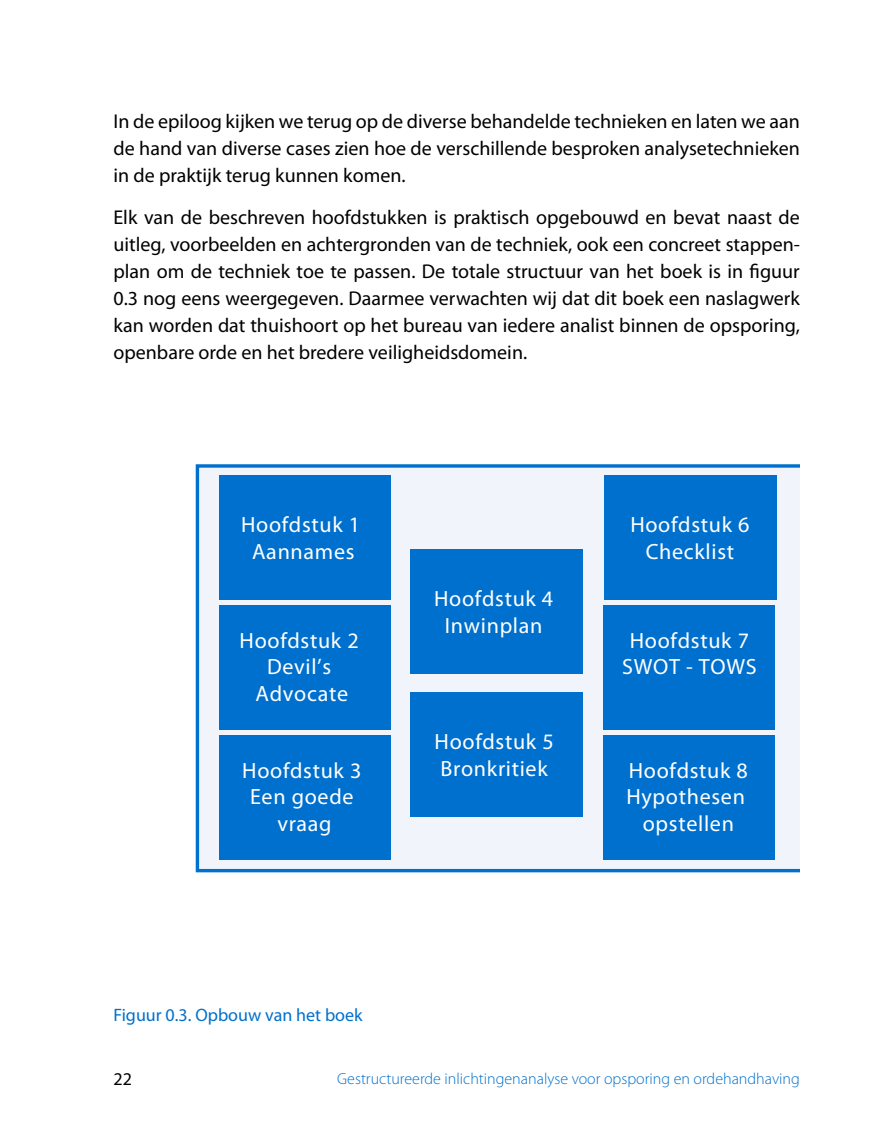
<style>
.page{position:relative;width:885px;height:1134px;background:#fff}
.page>*{position:absolute;margin:0;border:0;box-sizing:border-box;transform-origin:0 0}
.t1{font:22.2px/26.6px "Myriad Pro";letter-spacing:.03em;color:#fff;text-align:center}
.t2{font:20px/27px "Myriad Pro";color:#000;text-align:justify}
.t3{font:18px "Myriad Pro";color:#0070ce}
.t4{font:18px "Myriad Pro";color:#000}
.t5{font:300 16px "Myriad Pro";color:#0070ce}
</style>
<div class="page">
<svg style="left:196px;top:464px;width:603px;height:409px"></svg>
<div style="left:219px;top:475px;width:172px;height:124px;background:#0070ce"></div>
<div style="left:219px;top:735px;width:172px;height:124px;background:#0070ce"></div>
<div style="left:603px;top:735px;width:172px;height:124px;background:#0070ce"></div>
<div style="left:410px;top:692px;width:173px;height:124px;background:#0070ce"></div>
<div style="left:410px;top:549px;width:173px;height:124px;background:#0070ce"></div>
<div style="left:604px;top:475px;width:172px;height:124px;background:#0070ce"></div>
<div style="left:603px;top:605px;width:172px;height:124px;background:#0070ce"></div>
<div style="left:219px;top:605px;width:172px;height:124px;background:#0070ce"></div>
<p class="t2" style="left:113px;top:108px;width:688px">In de epiloog kijken we terug op de diverse behandelde technieken en laten we aan de hand van diverse cases zien hoe de verschillende besproken analysetechnieken in de praktijk terug kunnen komen.</p>
<p class="t2" style="left:113px;top:203px;width:688px">Elk van de beschreven hoofdstukken is praktisch opgebouwd en bevat naast de uitleg, voorbeelden en achtergronden van de techniek, ook een concreet stappen&shy;plan om de techniek toe te passen. De totale structuur van het boek is in figuur 0.3 nog eens weergegeven. Daarmee verwachten wij dat dit boek een naslagwerk kan worden dat thuishoort op het bureau van iedere analist binnen de opsporing, openbare orde en het bredere veiligheidsdomein.</p>
<p class="t1" style="left:241px;top:511px;width:121px">Hoofdstuk 1<br>Aannames</p>
<p class="t1" style="left:239px;top:627px;width:121px">Hoofdstuk 2<br>Devil’s<br>Advocate</p>
<p class="t1" style="left:434px;top:585px;width:121px">Hoofdstuk 4<br>Inwinplan</p>
<p class="t1" style="left:630px;top:511px;width:121px">Hoofdstuk 6<br>Checklist</p>
<p class="t1" style="left:622px;top:627px;width:136px">Hoofdstuk 7<br>SWOT - TOWS</p>
<p class="t1" style="left:434px;top:728px;width:121px;text-align:left">Hoofdstuk 5<br>Bronkritiek</p>
<p class="t1" style="left:432px;top:758px;width:121px">Hoofdstuk 3</p>
<p class="t1" style="left:630px;top:755px;width:109px">Bronkritiek</p>
<p class="t1" style="left:242px;top:757px;width:121px">Hoofdstuk 3<br>Een goede vraag</p>
<p class="t1" style="left:626px;top:757px;width:123px">Hoofds uk 8<br>Hypothesen opstellen</p>
<p class="t3" style="left:113px;top:1003px;width:251px">Figuur 0.3. Opbouw van het boek</p>
<p class="t4" style="left:113px;top:1068px;width:20px">22</p>
<p class="t5" style="left:337px;top:1069px;width:464px">Gestructureerde inlichtingenanalyse voor opsporing en ordehandhaving</p>
</div>
